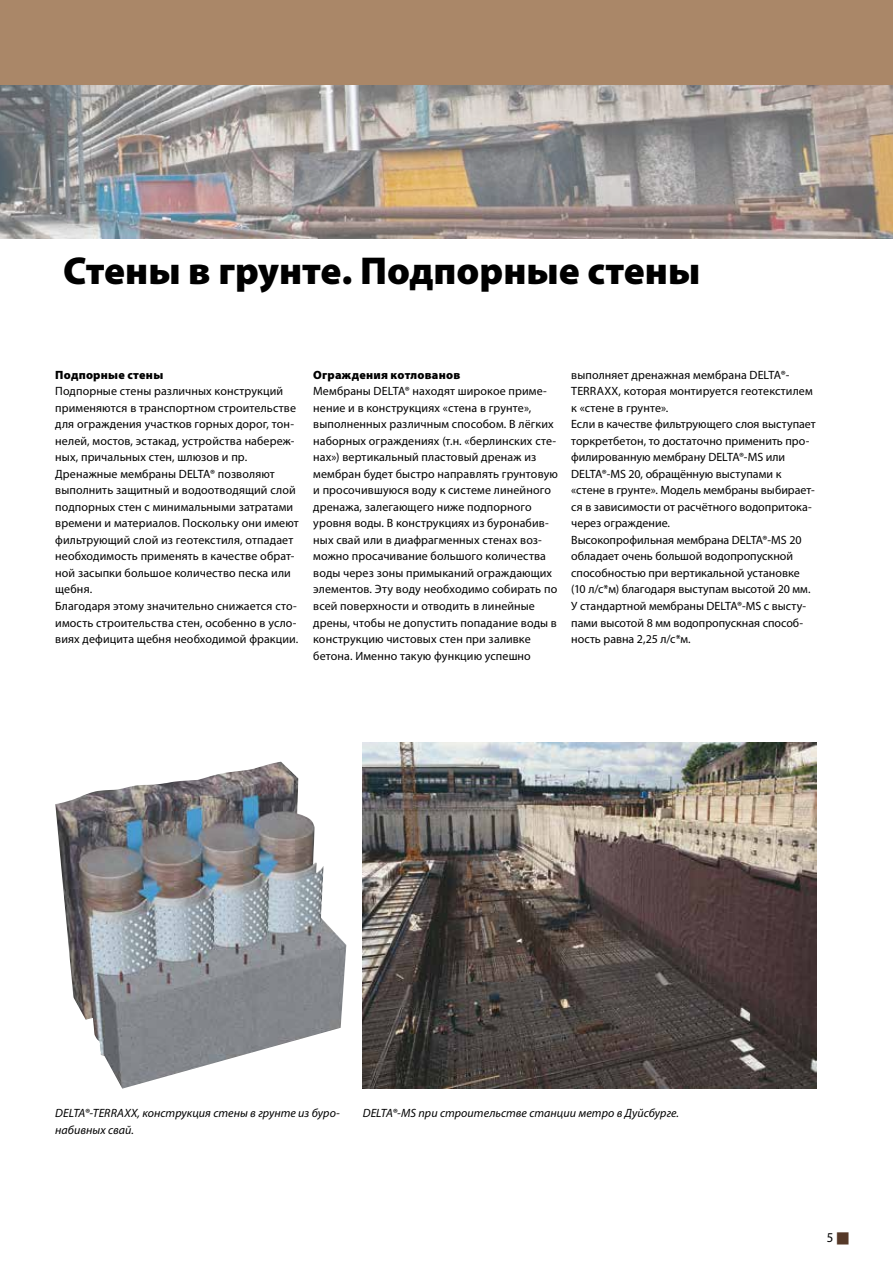
<style>
.page{position:relative;width:893px;height:1263px;background:#fff}
.page>*{position:absolute;margin:0;border:0;box-sizing:border-box;transform-origin:0 0}
.t1{font:900 39px "Myriad Pro";color:#000}
.t2{font:13.5px "Myriad Pro";color:#000;scale:.95 1}
.t3{font:12px/16.5px "Myriad Pro";letter-spacing:.005em;color:#000}
.t4{font:italic 12px "Myriad Pro";letter-spacing:.005em;color:#000}
.t5{font:900 12px "Myriad Pro";letter-spacing:.02em;color:#000}
.s1{color:#563928}
</style>
<div class="page">
<div style="left:0;top:0;width:893px;height:85px;background:#aa8768"></div>
<img style="left:363px;top:742px;width:453px;height:347px">
<img style="left:55px;top:762px;width:291px;height:327px">
<img style="left:0;top:85px;width:893px;height:153px">
<h1 class="t1" style="left:63px;top:245px;width:639px">Стены в грунте. Подпорные стены</h1>
<p class="t5" style="left:55px;top:367px;width:109px">Подпорные стены</p>
<p class="t3" style="left:55px;top:383px;width:245px">Подпорные стены различных конструкций применяются в транспортном строительстве для ограждения участков горных дорог, тон&shy;нелей, мостов, эстакад, устройства набереж&shy;ных, причальных стен, шлюзов и пр.<br>Дренажные мембраны DELTA® позволяют выполнить защитный и водоотводящий слой подпорных стен с минимальными затратами времени и материалов. Поскольку они имеют фильтрующий слой из геотекстиля, отпадает необходимость применять в качестве обрат&shy;ной засыпки большое количество песка или щебня.<br>Благодаря этому значительно снижается сто&shy;имость строительства стен, особенно в усло&shy;виях дефицита щебня необходимой фракции.</p>
<p class="t5" style="left:313px;top:367px;width:148px">Ограждения котлованов</p>
<p class="t3" style="left:313px;top:383px;width:246px">Мембраны DELTA® находят широкое приме&shy;нение и в конструкциях «стена в грунте», выполненных различным способом. В лёгких наборных ограждениях (т.н. «берлинских сте&shy;нах») вертикальный пластовый дренаж из мембран будет быстро направлять грунтовую и просочившуюся воду к системе линейного дренажа, залегающего ниже подпорного уровня воды. В конструкциях из буронабив&shy;ных свай или в диафрагменных стенах воз&shy;можно просачивание большого количества воды через зоны примыканий ограждающих элементов. Эту воду необходимо собирать по всей поверхности и отводить в линейные дрены, чтобы не допустить попадание воды в конструкцию чистовых стен при заливке бетона. Именно такую функцию успешно</p>
<p class="t3" style="left:571px;top:366px;width:246px">выполняет дренажная мембрана DELTA®- TERRAXX, которая монтируется геотекстилем к «стене в грунте».<br>Если в качестве фильтрующего слоя выступает торкретбетон, то достаточно применить про&shy;филированную мембрану DELTA®-MS или DELTA®-MS 20, обращённую выступами к «стене в грунте». Модель мембраны выбирает&shy;ся в зависимости от расчётного водопритока&shy;через ограждение.<br>Высокопрофильная мембрана DELTA®-MS 20 обладает очень большой водопропускной способностью при вертикальной установке (10 л/с*м) благодаря выступам высотой 20 мм.<br>У стандартной мембраны DELTA®-MS с высту&shy;пами высотой 8 мм водопропускная способ&shy;ность равна 2,25 л/с*м.</p>
<p class="t4" style="left:55px;top:1106px;width:286px">DELTA®-TERRAXX, конструкция стены в грунте из буро-</p>
<p class="t4" style="left:363px;top:1106px;width:318px">DELTA®-MS при строительстве станции метро в Дуйсбурге.</p>
<p class="t4" style="left:55px;top:1122px;width:80px">набивных свай.</p>
<p class="t2" style="left:827px;top:1229px;width:25px">5 <span class="s1">•</span></p>
</div>
